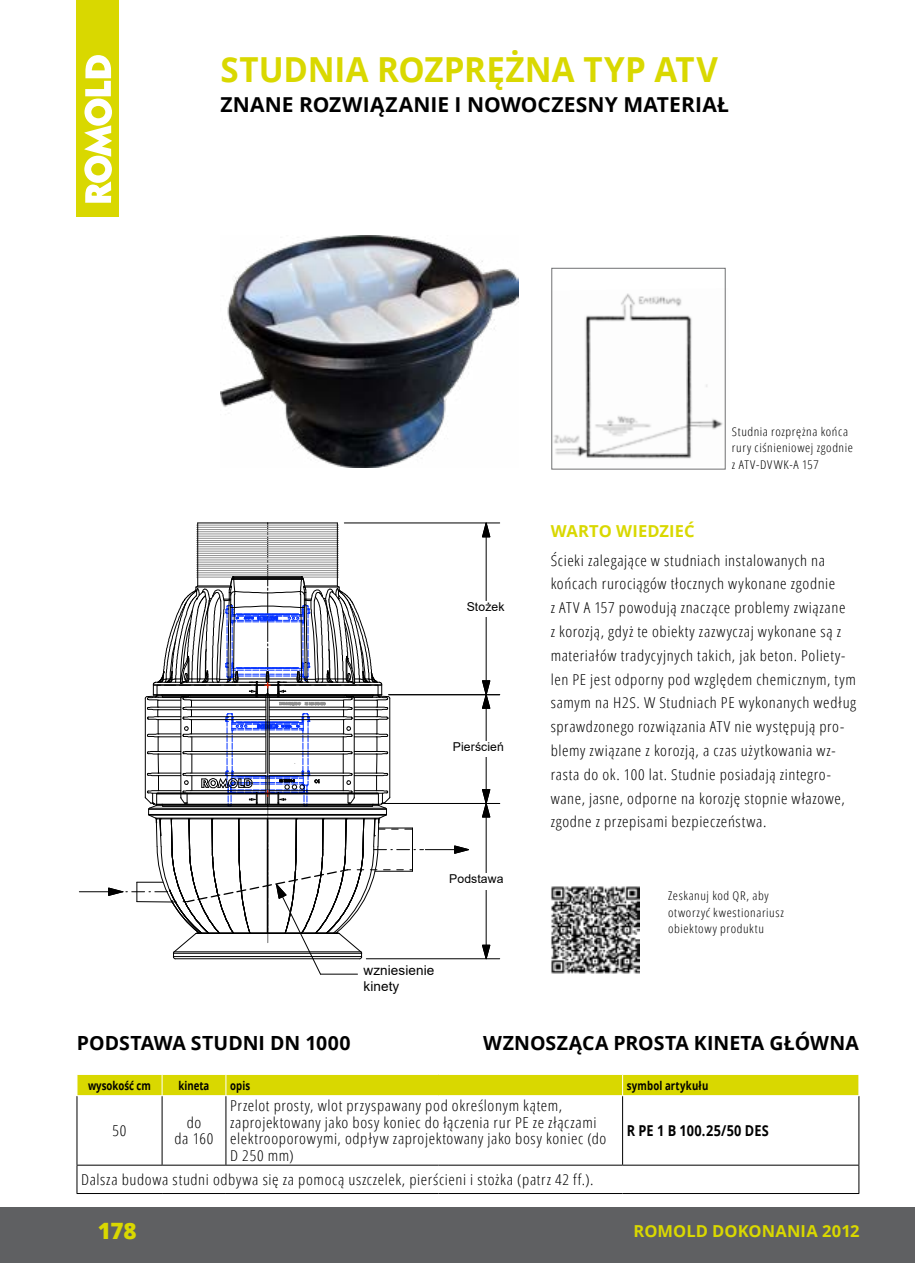
<style>
.page{position:relative;width:915px;height:1263px;background:#fff}
.page>*{position:absolute;margin:0;border:0;box-sizing:border-box;transform-origin:0 0}
.t1{font:700 34.5px "Open Sans";color:#d9d800;scale:.96 1}
.t2{font:800 22.5px "Open Sans";color:#d9d800}
.t3{font:700 20.55px "Open Sans";letter-spacing:.01em;color:#000}
.t4{font:700 19.5px "Open Sans";color:#000}
.t5{font:700 16.5px "Open Sans";letter-spacing:.005em;color:#d9d800}
.t6{font:300 condensed 15px/23.9px "Open Sans";letter-spacing:.035em;color:#000;scale:1.1 1}
.t7{font:700 15px "Open Sans";letter-spacing:.02em;color:#000;scale:.85 1}
.t8{font:13.5px/15.8px "Arial";letter-spacing:.005em;color:#000}
.t9{font:12.15px "Arial";letter-spacing:.01em;color:#000}
.t10{font:300 condensed 12px/16.5px "Open Sans";letter-spacing:.045em;color:#000;scale:1.1 1}
.t11{font:700 12px "Open Sans";letter-spacing:.01em;color:#000;scale:.8 1}
</style>
<div class="page">
<div style="left:77px;top:0;width:42px;height:217px;background:#d9d800"></div>
<svg style="left:84px;top:55px;width:28px;height:148px"></svg>
<div style="left:0;top:1208px;width:914px;height:55px;background:#5f6062"></div>
<img style="left:220px;top:235px;width:298px;height:232px">
<hr style="left:77px;top:1096px;width:1px;height:69px;background:#000">
<hr style="left:162px;top:1096px;width:1px;height:69px;background:#000">
<svg style="left:77px;top:1166px;width:1px;height:27px"></svg>
<hr style="left:225px;top:1096px;width:1px;height:69px;background:#000">
<hr style="left:622px;top:1096px;width:1px;height:69px;background:#000">
<hr style="left:858px;top:1096px;width:1px;height:69px;background:#000">
<svg style="left:858px;top:1166px;width:1px;height:27px"></svg>
<div style="left:77px;top:1074px;width:782px;height:21px;background:#d9d800"></div>
<hr style="left:77px;top:1165px;width:85px;height:1px;background:#000">
<hr style="left:162px;top:1165px;width:64px;height:1px;background:#000">
<hr style="left:226px;top:1165px;width:212px;height:1px;background:#000">
<hr style="left:438px;top:1165px;width:184px;height:1px;background:#000">
<hr style="left:622px;top:1165px;width:237px;height:1px;background:#000">
<hr style="left:77px;top:1193px;width:85px;height:1px;background:#000">
<hr style="left:162px;top:1193px;width:64px;height:1px;background:#000">
<hr style="left:226px;top:1193px;width:212px;height:1px;background:#000">
<hr style="left:438px;top:1193px;width:184px;height:1px;background:#000">
<hr style="left:622px;top:1193px;width:237px;height:1px;background:#000">
<hr style="left:366px;top:958px;width:133px;height:1px;background:#000">
<hr style="left:485px;top:817px;width:1px;height:128px;background:#000">
<svg style="left:482px;top:945px;width:7px;height:14px"></svg>
<div style="left:466px;top:873px;width:40px;height:16px;background:#fff"></div>
<hr style="left:385px;top:803px;width:114px;height:1px;background:#000">
<hr style="left:485px;top:708px;width:1px;height:81px;background:#000">
<svg style="left:482px;top:789px;width:7px;height:28px"></svg>
<div style="left:471px;top:741px;width:29px;height:16px;background:#fff"></div>
<hr style="left:388px;top:694px;width:111px;height:1px;background:#000">
<hr style="left:344px;top:523px;width:155px;height:1px;background:#000">
<hr style="left:485px;top:537px;width:1px;height:144px;background:#000">
<svg style="left:482px;top:681px;width:7px;height:27px"></svg>
<svg style="left:482px;top:523px;width:7px;height:14px"></svg>
<div style="left:466px;top:601px;width:39px;height:16px;background:#fff"></div>
<hr style="left:79px;top:891px;width:30px;height:1px;background:#000">
<svg style="left:108px;top:523px;width:361px;height:452px"></svg>
<img style="left:553px;top:288px;width:173px;height:181px">
<div style="left:551px;top:268px;width:174px;height:201px;border:1px solid #707172"></div>
<img style="left:551px;top:886px;width:87px;height:88px">
<h1 class="t1" style="left:220px;top:45px;width:519px">STUDNIA ROZPRĘŻNA TYP ATV</h1>
<h3 class="t3" style="left:220px;top:90px;width:510px">ZNANE ROZWIĄZANIE I NOWOCZESNY MATERIAŁ</h3>
<p class="t9" style="left:466px;top:598px;width:39px">Stożek</p>
<p class="t9" style="left:453px;top:738px;width:53px">Pierścień</p>
<p class="t9" style="left:449px;top:870px;width:56px">Podstawa</p>
<p class="t8" style="left:363px;top:962px;width:72px">wzniesienie kinety</p>
<p class="t10" style="left:731px;top:423px;width:111px">Studnia rozprężna końca rury ciśnieniowej zgodnie z ATV-DVWK-A 157</p>
<p class="t5" style="left:550px;top:519px;width:145px">WARTO WIEDZIEĆ</p>
<p class="t6" style="left:550px;top:548px;width:279px">Ścieki zalegające w studniach instalowanych na końcach rurociągów tłocznych wykonane zgodnie<br>z ATV A 157 powodują znaczące problemy związane<br>z korozją, gdyż te obiekty zazwyczaj wykonane są z materiałów tradycyjnych takich, jak beton. Poliety&shy;len PE jest odporny pod względem chemicznym, tym samym na H2S. W Studniach PE wykonanych według sprawdzonego rozwiązania ATV nie występują pro&shy;blemy związane z korozją, a czas użytkowania wz&shy;rasta do ok. 100 lat. Studnie posiadają zintegro&shy;wane, jasne, odporne na korozję stopnie włazowe, zgodne z przepisami bezpieczeństwa.</p>
<p class="t10" style="left:668px;top:887px;width:107px">Zeskanuj kod QR, aby otworzyć kwestionariusz obiektowy produktu</p>
<h3 class="t4" style="left:77px;top:1029px;width:275px">PODSTAWA STUDNI DN 1000</h3>
<h3 class="t4" style="left:483px;top:1029px;width:377px">WZNOSZĄCA PROSTA KINETA GŁÓWNA</h3>
<p class="t11" style="left:88px;top:1077px;width:80px">wysokość cm</p>
<p class="t11" style="left:178px;top:1077px;width:40px">kineta</p>
<p class="t11" style="left:230px;top:1077px;width:27px">opis</p>
<p class="t11" style="left:626px;top:1077px;width:103px">symbol artykułu</p>
<p class="t6" style="left:112px;top:1118px;width:14px">50</p>
<p class="t6" style="left:174px;top:1114px;width:37px;line-height:16.5px;text-align:center">do<br>da 160</p>
<p class="t6" style="left:230px;top:1097px;width:343px;line-height:16.5px">Przelot prosty, wlot przyspawany pod określonym kątem, zaprojektowany jako bosy koniec do łączenia rur PE ze złączami elektrooporowymi, odpływ zaprojektowany jako bosy koniec (do D 250 mm)</p>
<p class="t7" style="left:626px;top:1120px;width:168px">R PE 1 B 100.25/50 DES</p>
<p class="t6" style="left:81px;top:1167px;width:467px">Dalsza budowa studni odbywa się za pomocą uszczelek, pierścieni i stożka (patrz 42 ff.).</p>
<h2 class="t2" style="left:98px;top:1214px;width:40px">178</h2>
<p class="t5" style="left:633px;top:1220px;width:227px">ROMOLD DOKONANIA 2012</p>
</div>
